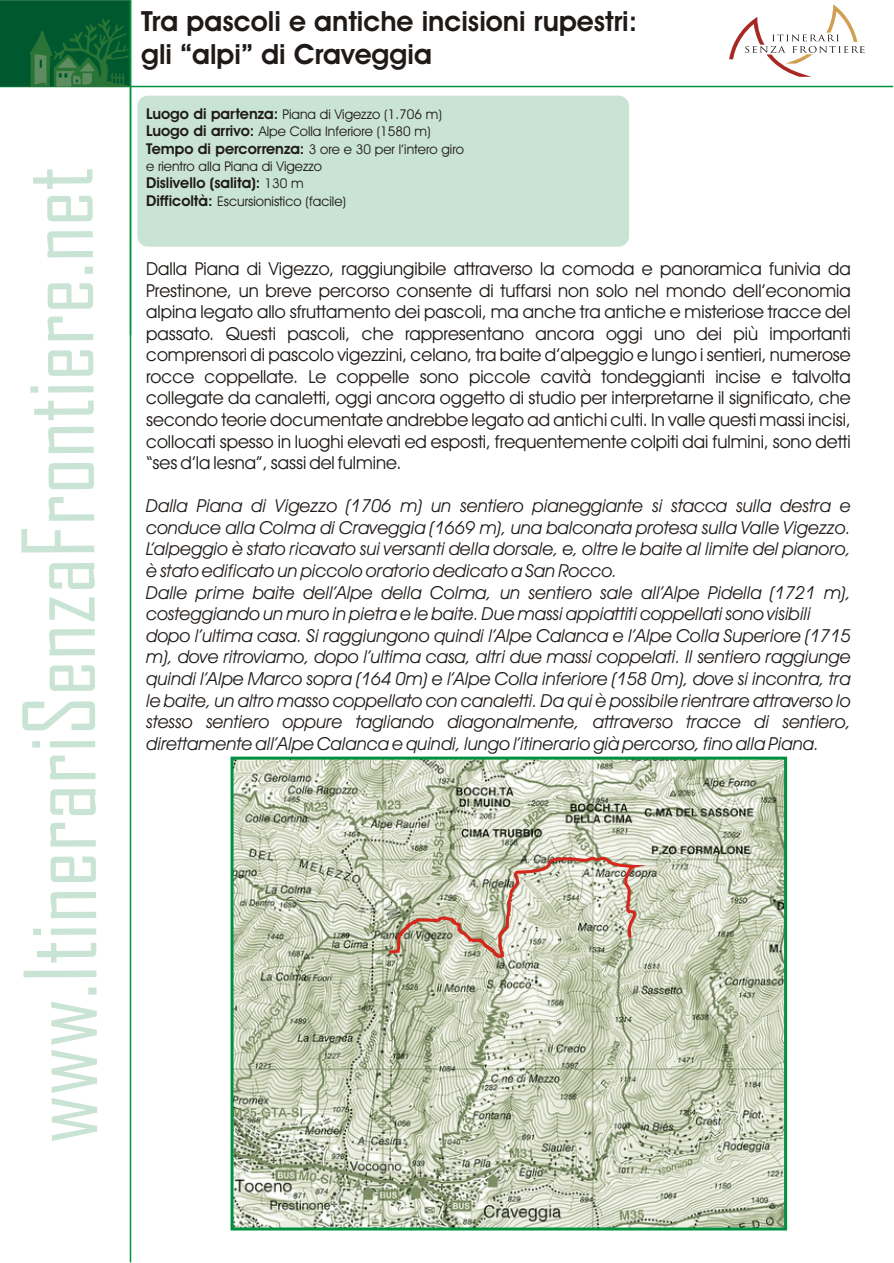
<style>
.page{position:relative;width:894px;height:1263px;background:#fff}
.page>*{position:absolute;margin:0;border:0;box-sizing:border-box;transform-origin:0 0}
.t1{font:95.25px "Agency FB";letter-spacing:-.005em;color:#c9e3d4}
.t2{font:700 27.9px/33.3px "Avant Garde Bk BT";color:#1f1a17}
.t3{font:italic 18px/21.6px "Avant Garde Bk BT";color:#1f1a17}
.t4{font:18px/21.6px "Avant Garde Bk BT";color:#1f1a17;text-align:justify}
.t5{font:700 15px "Avant Garde Bk BT";color:#1f1a17}
.t6{font:13.5px/17.9px "Avant Garde Bk BT";color:#1f1a17}
.t7{font:8.85px "Trajan Pro";color:#1f1a17;scale:1.34 1}
.s1{font-weight:700;font-size:15px}
.s2{font-weight:400;font-size:13.5px}
</style>
<div class="page">
<hr style="left:0;top:86px;width:893px;height:1px;background:#009140">
<svg style="left:0;top:0;width:130px;height:87px;background:#0f6233"></svg>
<hr style="left:130px;top:0;width:1px;height:1262px;background:#009140">
<div style="left:137px;top:96px;width:492px;height:151px;background:#c9e3d4;border-radius:10px"></div>
<img style="left:235px;top:761px;width:548px;height:466px">
<svg style="left:386px;top:852px;width:255px;height:108px;background:#c9c5b1"></svg>
<div style="left:231px;top:757px;width:556px;height:474px;border:3px solid #009140"></div>
<svg style="left:729px;top:4px;width:130px;height:73px"></svg>
<h1 class="t1" style="left:22px;top:1143px;width:979px;rotate:-90deg">ww .Ii earSi enza ron ei r . t</h1>
<h1 class="t1" style="left:20px;top:558px;width:369px;rotate:-90deg">F t ene</h1>
<h1 class="t1" style="left:23px;top:1047px;width:229px;rotate:-90deg">wtnr</h1>
<h2 class="t2" style="left:141px;top:7px;width:498px">Tra pascoli e antiche incisioni rupestri: gli “alpi” di Craveggia</h2>
<p class="t6" style="left:146px;top:106px;width:319px"><span class="s1">Luogo di partenza:</span> Piana di Vigezzo (1.706 m)<br><span class="s1">Luogo di arrivo:</span> Alpe Colla Inferiore (1580 m)<br><span class="s1">Tempo di percorrenza:</span> 3 ore e 30 per l’intero giro</p>
<p class="t6" style="left:146px;top:158px;width:178px">e rientro alla Piana di Vigezzo</p>
<p class="t5" style="left:146px;top:177px;width:159px">Dislivello (salita): <span class="s2">130 m</span></p>
<p class="t6" style="left:146px;top:194px;width:202px"><span class="s1">Difficoltà:</span> Escursionistico (facile)</p>
<p class="t7" style="left:858px;top:46px;width:7px">E</p>
<p class="t4" style="left:146px;top:259px;width:706px">Dalla Piana di Vigezzo, raggiungibile attraverso la comoda e panoramica funivia da Prestinone, un breve percorso consente di tuffarsi non solo nel mondo dell’economia alpina legato allo sfruttamento dei pascoli, ma anche tra antiche e misteriose tracce del passato. Questi pascoli, che rappresentano ancora oggi uno dei più importanti comprensori di pascolo vigezzini, celano, tra baite d’alpeggio e lungo i sentieri, numerose rocce coppellate. Le coppelle sono piccole cavità tondeggianti incise e talvolta collegate da canaletti, oggi ancora oggetto di studio per interpretarne il significato, che secondo teorie documentate andrebbe legato ad antichi culti. In valle questi massi incisi, collocati spesso in luoghi elevati ed esposti, frequentemente colpiti dai fulmini, sono detti “ses d’la lesna”, sassi del fulmine.</p>
<p class="t3" style="left:146px;top:497px;width:706px">Dalla Piana di Vigezzo (1706 m) un sentiero pianeggiante si stacca sulla destra e conduce alla Colma di Craveggia (1669 m), una balconata protesa sulla Valle Vigezzo.<br>L’alpeggio è stato ricavato sui versanti della dorsale, e, oltre le baite al limite del pianoro, è stato edificato un piccolo oratorio dedicato a San Rocco.<br>Dalle prime baite dell’Alpe della Colma, un sentiero sale all’Alpe Pidella (1721 m), costeggiando un muro in pietra e le baite. Due massi appiattiti coppellati sono visibili dopo l’ultima casa. Si raggiungono quindi l’Alpe Calanca e l’Alpe Colla Superiore (1715 m), dove ritroviamo, dopo l’ultima casa, altri due massi coppelati. Il sentiero raggiunge quindi l’Alpe Marco sopra (164 0m) e l’Alpe Colla inferiore (158 0m), dove si incontra, tra le baite, un altro masso coppellato con canaletti. Da qui è possibile rientrare attraverso lo stesso sentiero oppure tagliando diagonalmente, attraverso tracce di sentiero, direttamente all’Alpe Calanca e quindi, lungo l’itinerario già percorso, fino alla Piana.</p>
</div>
